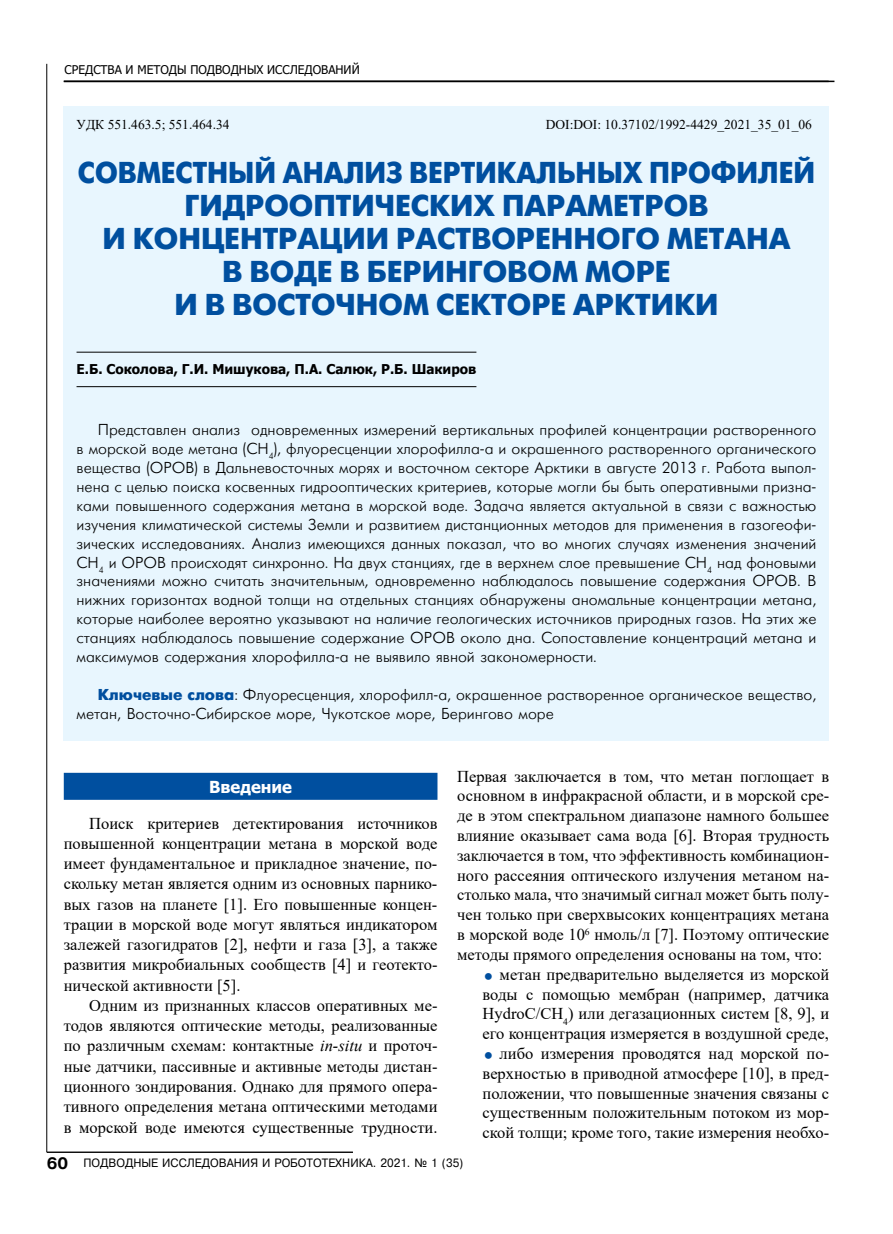
<style>
.page{position:relative;width:893px;height:1234px;background:#fff}
.page>*{position:absolute;margin:0;border:0;box-sizing:border-box;transform-origin:0 0}
.t1{font:700 30px/33px "Futuris C";color:#004f9f;text-align:center;scale:.93 1}
.t2{font:16.5px/20.2px "Times New Roman";color:#000;text-align:justify}
.t3{font:700 16.5px "Tahoma";color:#fff}
.t4{font:15.75px/18.9px "Futuris Cyrillic";color:#000;text-align:justify}
.t5{font:13.5px "Times New Roman";color:#000}
.t6{font:700 13.5px "Tahoma";color:#000}
.t7{font:12px "Pragmatica Cyrillic";color:#000;scale:.95 1}
.t8{font:12px "Tahoma";color:#000}
.s1{font-family:"Futuris";font-weight:700;color:#004f9f}
.s2{font-style:italic}
.s3{font-family:"Pragmatica CTT";font-weight:700;font-size:16.5px}
</style>
<div class="page">
<hr style="left:47px;top:64px;width:1px;height:1087px;background:#000">
<hr style="left:47px;top:1151px;width:306px;height:1px;background:#000">
<hr style="left:64px;top:81px;width:770px;height:1px;background:#000">
<div style="left:64px;top:106px;width:765px;height:634px;background:#e8f6fe"></div>
<hr style="left:77px;top:352px;width:399px;height:1px;background:#000">
<hr style="left:77px;top:386px;width:399px;height:1px;background:#000">
<div style="left:64px;top:772px;width:373px;height:27px;background:#004f9f"></div>
<p class="t8" style="left:65px;top:62px;width:297px">СРЕДСТВА И МЕТОДЫ ПОДВОДНЫХ ИССЛЕДОВАНИЙ</p>
<p class="t5" style="left:77px;top:114px;width:155px">УДК 551.463.5; 551.464.34</p>
<p class="t5" style="left:546px;top:114px;width:268px">DOI:DOI: 10.37102/1992-4429_2021_35_01_06</p>
<h1 class="t1" style="left:78px;top:157px;width:794px">СОВМЕСТНЫЙ АНАЛИЗ ВЕРТИКАЛЬНЫХ ПРОФИЛЕЙ<br>ГИДРООПТИЧЕСКИХ ПАРАМЕТРОВ<br>И КОНЦЕНТРАЦИИ РАСТВОРЕННОГО МЕТАНА<br>В ВОДЕ В БЕРИНГОВОМ МОРЕ<br>И В ВОСТОЧНОМ СЕКТОРЕ АРКТИКИ</h1>
<p class="t6" style="left:77px;top:359px;width:401px">Е.Б. Соколова, Г.И. Мишукова, П.А. Салюк, Р.Б. Шакиров</p>
<p class="t4" style="left:77px;top:420px;width:741px;text-indent:21px">Представлен анализ одновременных измерений вертикальных профилей концентрации растворенного в морской воде метана (СH<sub>4</sub>), флуоресценции хлорофилла-а и окрашенного растворенного органического вещества (ОРОВ) в Дальневосточных морях и восточном секторе Арктики в августе 2013 г. Работа выпол&shy;нена с целью поиска косвенных гидрооптических критериев, которые могли бы быть оперативными призна&shy;ками повышенного содержания метана в морской воде. Задача является актуальной в связи с важностью изучения климатической системы Земли и развитием дистанционных методов для применения в газогеофи&shy;зических исследованиях. Анализ имеющихся данных показал, что во многих случаях изменения значений СH<sub>4</sub> и ОРОВ происходят синхронно. На двух станциях, где в верхнем слое превышение СH<sub>4</sub> над фоновыми значениями можно считать значительным, одновременно наблюдалось повышение содержания ОРОВ. В нижних горизонтах водной толщи на отдельных станциях обнаружены аномальные концентрации метана, которые наиболее вероятно указывают на наличие геологических источников природных газов. На этих же станциях наблюдалось повышение содержание ОРОВ около дна. Сопоставление концентраций метана и максимумов содержания хлорофилла-а не выявило явной закономерности.</p>
<p class="t4" style="left:77px;top:685px;width:741px;text-indent:21px"><span class="s1">Ключевые слова</span>: Флуоресценция, хлорофилл-а, окрашенное растворенное органическое вещество, метан, Восточно-Сибирское море, Чукотское море, Берингово море</p>
<p class="t3" style="left:209px;top:775px;width:84px">Введение</p>
<p class="t2" style="left:64px;top:812px;width:375px;text-indent:26px">Поиск критериев детектирования источников повышенной концентрации метана в морской воде имеет фундаментальное и прикладное значение, по&shy;скольку метан является одним из основных парнико&shy;вых газов на планете [1]. Его повышенные концен&shy;трации в морской воде могут являться индикатором залежей газогидратов [2], нефти и газа [3], а также развития микробиальных сообществ [4] и геотекто&shy;нической активности [5].</p>
<p class="t2" style="left:64px;top:994px;width:375px;text-indent:26px">Одним из признанных классов оперативных ме&shy;тодов являются оптические методы, реализованные по различным схемам: контактные <span class="s2">in-situ</span> и проточ&shy;ные датчики, пассивные и активные методы дистан&shy;ционного зондирования. Однако для прямого опера&shy;тивного определения метана оптическими методами в морской воде имеются существенные трудности.</p>
<p class="t2" style="left:457px;top:765px;width:374px">Первая заключается в том, что метан поглощает в</p>
<p class="t2" style="left:457px;top:785px;width:374px">основном в инфракрасной области, и в морской сре-</p>
<p class="t2" style="left:457px;top:804px;width:374px">де в этом спектральном диапазоне намного большее</p>
<p class="t2" style="left:457px;top:824px;width:374px">влияние оказывает сама вода [6]. Вторая трудность</p>
<p class="t2" style="left:457px;top:844px;width:374px">заключается в том, что эффективность комбинацион-</p>
<p class="t2" style="left:457px;top:864px;width:374px">ного рассеяния оптического излучения метаном на-</p>
<p class="t2" style="left:457px;top:884px;width:374px">столько мала, что значимый сигнал может быть полу-</p>
<p class="t2" style="left:457px;top:903px;width:374px">чен только при сверхвысоких концентрациях метана</p>
<p class="t2" style="left:457px;top:923px;width:374px">в морской воде 10<sup>6</sup> нмоль/л [7]. Поэтому оптические</p>
<p class="t2" style="left:457px;top:943px;width:367px">методы прямого определения основаны на том, что:</p>
<p class="t2" style="left:500px;top:963px;width:331px">метан предварительно выделяется из морской</p>
<p class="t2" style="left:483px;top:983px;width:348px">воды с помощью мембран (например, датчика</p>
<p class="t2" style="left:483px;top:1002px;width:348px">HydroC/CH<sub>4</sub>) или дегазационных систем [8, 9], и</p>
<p class="t2" style="left:483px;top:1022px;width:348px">его концентрация измеряется в воздушной среде,</p>
<p class="t2" style="left:500px;top:1042px;width:331px">либо измерения проводятся над морской по-</p>
<p class="t2" style="left:483px;top:1062px;width:348px">верхностью в приводной атмосфере [10], в пред-</p>
<p class="t2" style="left:483px;top:1082px;width:348px">положении, что повышенные значения связаны с</p>
<p class="t2" style="left:483px;top:1101px;width:348px">существенным положительным потоком из мор-</p>
<p class="t2" style="left:483px;top:1121px;width:348px">ской толщи; кроме того, такие измерения необхо-</p>
<p class="t7" style="left:47px;top:1156px;width:440px"><span class="s3">60</span> ПОДВОДНЫЕ ИССЛЕДОВАНИЯ И РОБОТОТЕХНИКА. 2021. ¹ 1 (35)</p>
</div>
